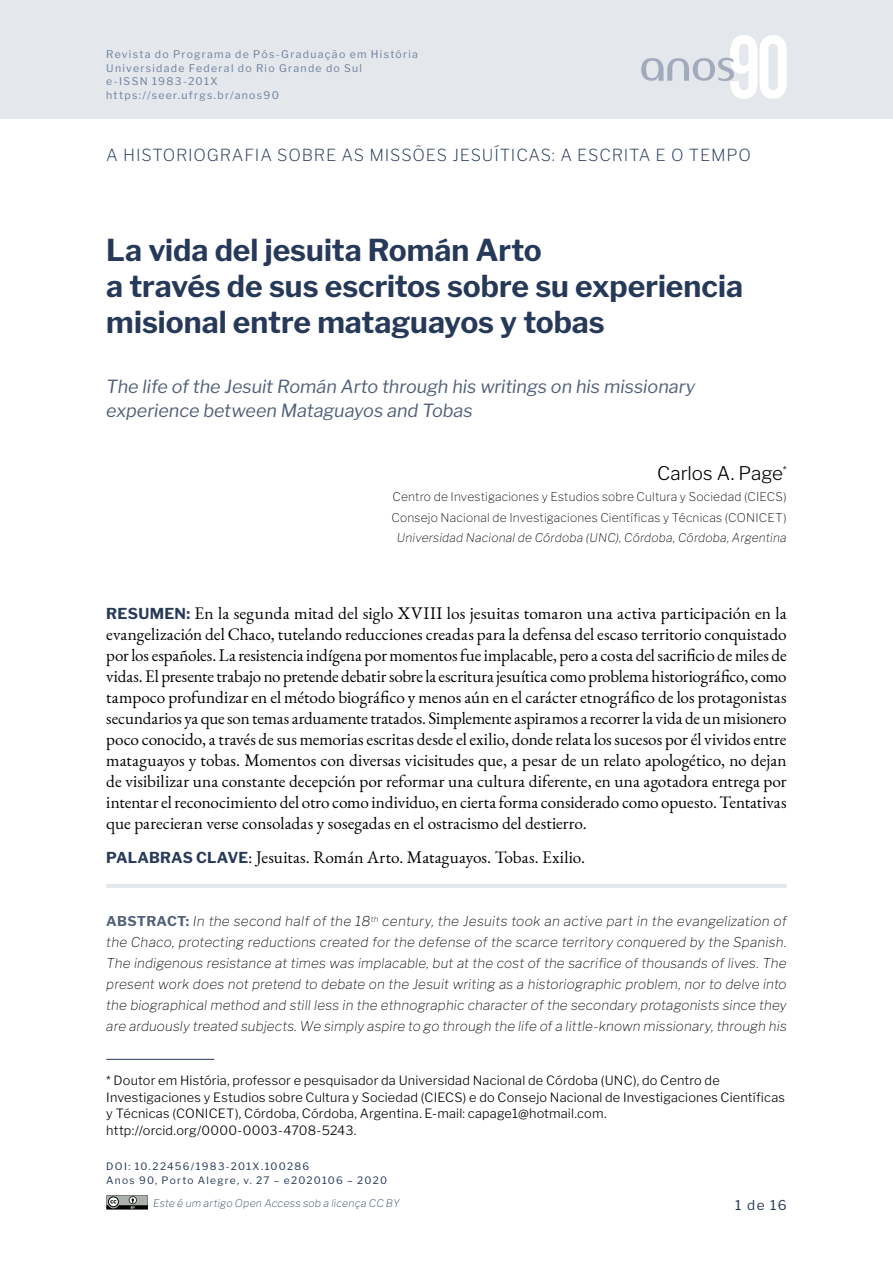
<style>
.page{position:relative;width:893px;height:1263px;background:#fff}
.page>*{position:absolute;margin:0;border:0;box-sizing:border-box;transform-origin:0 0}
.Titulo{font:700 30px/36px "Libre Franklin";color:#263959}
.Autor{font:300 18.75px "Libre Franklin";letter-spacing:-.005em;color:#000}
.Título_traduzido{font:italic 18px/24px "Libre Franklin";color:#51617a}
.Resumo{font:17.25px/21px "EB Garamond";color:#000;text-align:justify}
.Palavras-chave{font:17.25px "EB Garamond";letter-spacing:.005em;color:#000}
.t1{font:200 16.5px "Libre Franklin";letter-spacing:.05em;color:#263959}
.Abstract{font:italic 100 13.5px/21px "Libre Franklin";letter-spacing:.01em;color:#000;text-align:justify}
.Numeração_de_página{font:13.5px "Libre Franklin";color:#263959}
.Nota_autor{font:300 12.75px/16.5px "Libre Franklin";letter-spacing:.015em;color:#000}
.Dados_-_Autor_meio{font:100 12px "Libre Franklin";letter-spacing:.015em;color:#000}
.Dados_Autor_-_ÚLTIMA{font:italic 100 12px "Libre Franklin";letter-spacing:.015em;color:#000}
.t2{font:10.5px/13.5px "Libre Franklin";letter-spacing:.125em;color:#6d819c}
.t3{font:italic 100 10.5px "Libre Franklin";letter-spacing:.02em;color:#263959}
.t4{font:10.2px/14.7px "Libre Franklin";letter-spacing:.12em;color:#263959}
.s1{font-family:"Libre Franklin";font-weight:700;font-size:15px;color:#263959}
.s2{font-weight:700;font-style:normal;color:#51617a}
</style>
<div class="page">
<div style="left:0;top:0;width:893px;height:119px;background:#e4e7ec"></div>
<svg style="left:641px;top:35px;width:146px;height:64px"></svg>
<svg style="left:106px;top:1195px;width:42px;height:15px"></svg>
<hr style="left:106px;top:884px;width:681px;height:4px;background:#e4e7ec">
<hr style="left:106px;top:1059px;width:108px;height:1px;background:#263959">
<p class="t2" style="left:106px;top:48px;width:313px">Revista do Programa de Pós-Graduação em História Universidade Federal do Rio Grande do Sul<br>e-ISSN 1983-201X<br>https://seer.ufrgs.br/anos90</p>
<p class="t1" style="left:106px;top:145px;width:646px">A HISTORIOGRAFIA SOBRE AS MISSÕES JESUÍTICAS: A ESCRITA E O TEMPO</p>
<h1 class="Titulo" style="left:106px;top:232px;width:638px">La vida del jesuita Román Arto<br>a través de sus escritos sobre su experiencia misional entre mataguayos y tobas</h1>
<p class="Título_traduzido" style="left:106px;top:374px;width:591px">The life of the Jesuit Román Arto through his writings on his missionary experience between Mataguayos and Tobas</p>
<p class="Autor" style="left:657px;top:462px;width:131px">Carlos A. Page<sup>*</sup></p>
<p class="Dados_-_Autor_meio" style="left:392px;top:489px;width:396px">Centro de Investigaciones y Estudios sobre Cultura y Sociedad (CIECS)</p>
<p class="Dados_-_Autor_meio" style="left:391px;top:510px;width:397px">Consejo Nacional de Investigaciones Científicas y Técnicas (CONICET)</p>
<p class="Dados_Autor_-_ÚLTIMA" style="left:397px;top:531px;width:391px">Universidad Nacional de Córdoba (UNC), Córdoba, Córdoba, Argentina</p>
<p class="Resumo" style="left:106px;top:602px;width:682px"><span class="s1">RESUMEN:</span> En la segunda mitad del siglo XVIII los jesuitas tomaron una activa participación en la evangelización del Chaco, tutelando reducciones creadas para la defensa del escaso territorio conquistado por los españoles. La resistencia indígena por momentos fue implacable, pero a costa del sacrificio de miles de vidas. El presente trabajo no pretende debatir sobre la escritura jesuítica como problema historiográfico, como tampoco profundizar en el método biográfico y menos aún en el carácter etnográfico de los protagonistas secundarios ya que son temas arduamente tratados. Simplemente aspiramos a recorrer la vida de un misionero poco conocido, a través de sus memorias escritas desde el exilio, donde relata los sucesos por él vividos entre mataguayos y tobas. Momentos con diversas vicisitudes que, a pesar de un relato apologético, no dejan de visibilizar una constante decepción por reformar una cultura diferente, en una agotadora entrega por intentar el reconocimiento del otro como individuo, en cierta forma considerado como opuesto. Tentativas que parecieran verse consoladas y sosegadas en el ostracismo del destierro.</p>
<p class="Palavras-chave" style="left:106px;top:845px;width:480px"><span class="s1">PALABRAS CLAVE</span>: Jesuitas. Román Arto. Mataguayos. Tobas. Exilio.</p>
<p class="Abstract" style="left:106px;top:911px;width:682px"><span class="s2">ABSTRACT:</span> In the second half of the 18<sup>th</sup> century, the Jesuits took an active part in the evangelization of the Chaco, protecting reductions created for the defense of the scarce territory conquered by the Spanish.<br>The indigenous resistance at times was implacable, but at the cost of the sacrifice of thousands of lives. The present work does not pretend to debate on the Jesuit writing as a historiographic problem, nor to delve into the biographical method and still less in the ethnographic character of the secondary protagonists since they are arduously treated subjects. We simply aspire to go through the life of a little-known missionary, through his</p>
<p class="Nota_autor" style="left:106px;top:1072px;width:680px">* Doutor em História, professor e pesquisador da Universidad Nacional de Córdoba (UNC), do Centro de Investigaciones y Estudios sobre Cultura y Sociedad (CIECS) e do Consejo Nacional de Investigaciones Científicas y Técnicas (CONICET), Córdoba, Córdoba, Argentina. E-mail: capage1@hotmail.com. http://orcid.org/0000-0003-4708-5243.</p>
<p class="t4" style="left:106px;top:1158px;width:282px">DOI: 10.22456/1983-201X.100286<br>Anos 90, Porto Alegre, v. 27 – e2020106 – 2020</p>
<p class="t3" style="left:153px;top:1197px;width:248px">Este é um artigo Open Access sob a licença CC BY</p>
<p class="Numeração_de_página" style="left:735px;top:1197px;width:53px">1 de 16</p>
</div>
